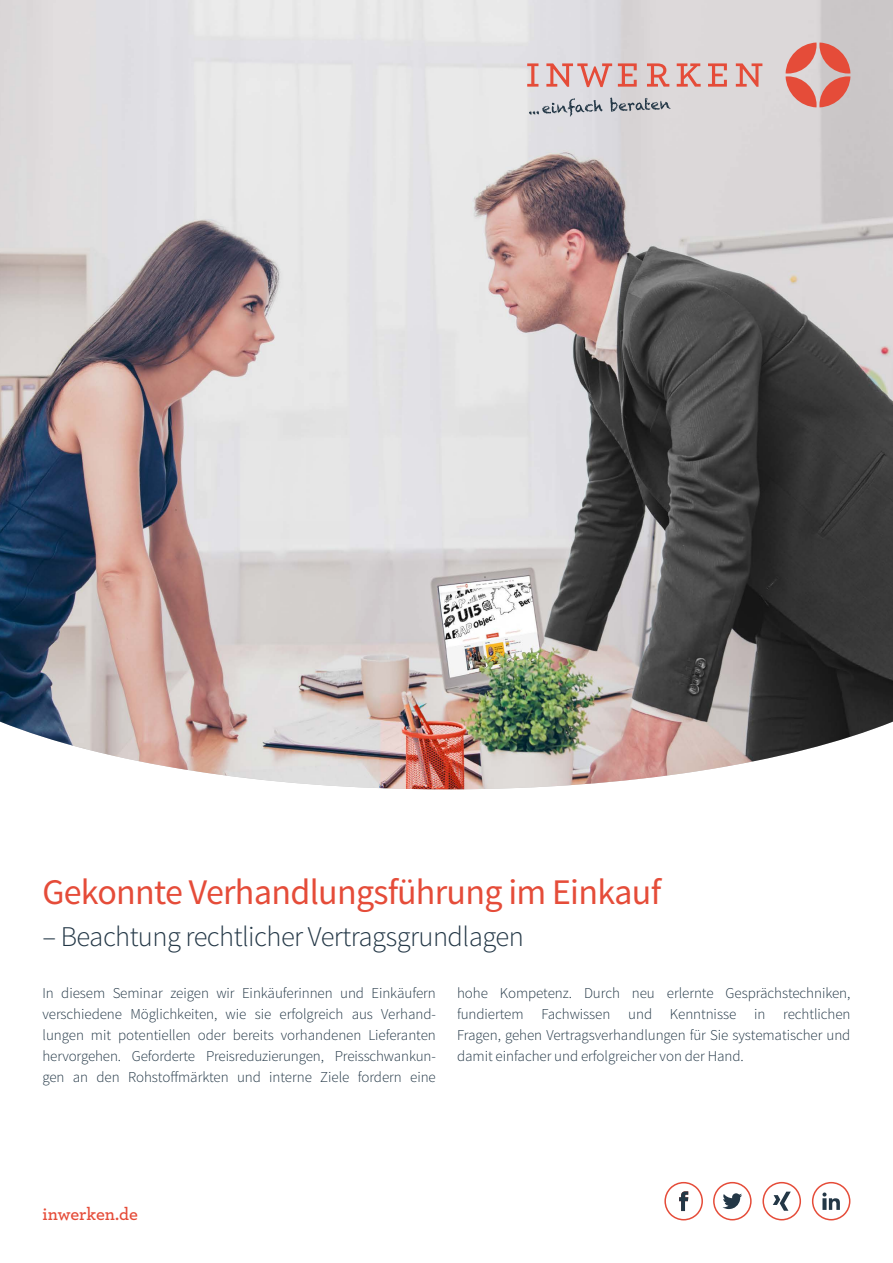
<style>
.page{position:relative;width:893px;height:1263px;background:#fff}
.page>*{position:absolute;margin:0;border:0;box-sizing:border-box;transform-origin:0 0}
.t1{font:36px "Source Sans Pro";letter-spacing:-.02em;color:#e54c39}
.t2{font:300 28.5px "Source Sans Pro";letter-spacing:-.02em;color:#233746}
.t3{font:600 18px "Archer";color:#e54c39}
.t4{font:300 15px/21px "Source Sans Pro";letter-spacing:-.005em;color:#233746;text-align:justify}
</style>
<div class="page">
<img style="left:0;top:0;width:893px;height:789px">
<svg style="left:647px;top:63px;width:22px;height:24px"></svg>
<svg style="left:527px;top:63px;width:11px;height:24px"></svg>
<svg style="left:618px;top:63px;width:19px;height:24px"></svg>
<svg style="left:677px;top:63px;width:24px;height:24px"></svg>
<svg style="left:708px;top:63px;width:19px;height:24px"></svg>
<svg style="left:736px;top:63px;width:26px;height:24px"></svg>
<svg style="left:546px;top:63px;width:66px;height:24px"></svg>
<svg style="left:786px;top:43px;width:64px;height:64px"></svg>
<svg style="left:529px;top:98px;width:73px;height:19px"></svg>
<svg style="left:610px;top:97px;width:60px;height:15px"></svg>
<svg style="left:664px;top:1182px;width:39px;height:38px"></svg>
<svg style="left:812px;top:1182px;width:38px;height:38px"></svg>
<svg style="left:713px;top:1182px;width:39px;height:38px"></svg>
<svg style="left:762px;top:1182px;width:39px;height:38px"></svg>
<h1 class="t1" style="left:43px;top:869px;width:620px">Gekonnte Verhandlungsführung im Einkauf</h1>
<h2 class="t2" style="left:43px;top:919px;width:483px">– Beachtung rechtlicher Vertragsgrundlagen</h2>
<p class="t4" style="left:43px;top:983px;width:395px">In diesem Seminar zeigen wir Einkäuferinnen und Einkäufern verschiedene Möglichkeiten, wie sie erfolgreich aus Verhand&shy;lungen mit potentiellen oder bereits vorhandenen Lieferanten hervorgehen. Geforderte Preisreduzierungen, Preisschwankun&shy;gen an den Rohstoffmärkten und interne Ziele fordern eine</p>
<p class="t4" style="left:457px;top:983px;width:395px">hohe Kompetenz. Durch neu erlernte Gesprächstechniken, fundiertem Fachwissen und Kenntnisse in rechtlichen Fragen, gehen Vertragsverhandlungen für Sie systematischer und damit einfacher und erfolgreicher von der Hand.</p>
<p class="t3" style="left:43px;top:1201px;width:97px">inwerken.de</p>
</div>
